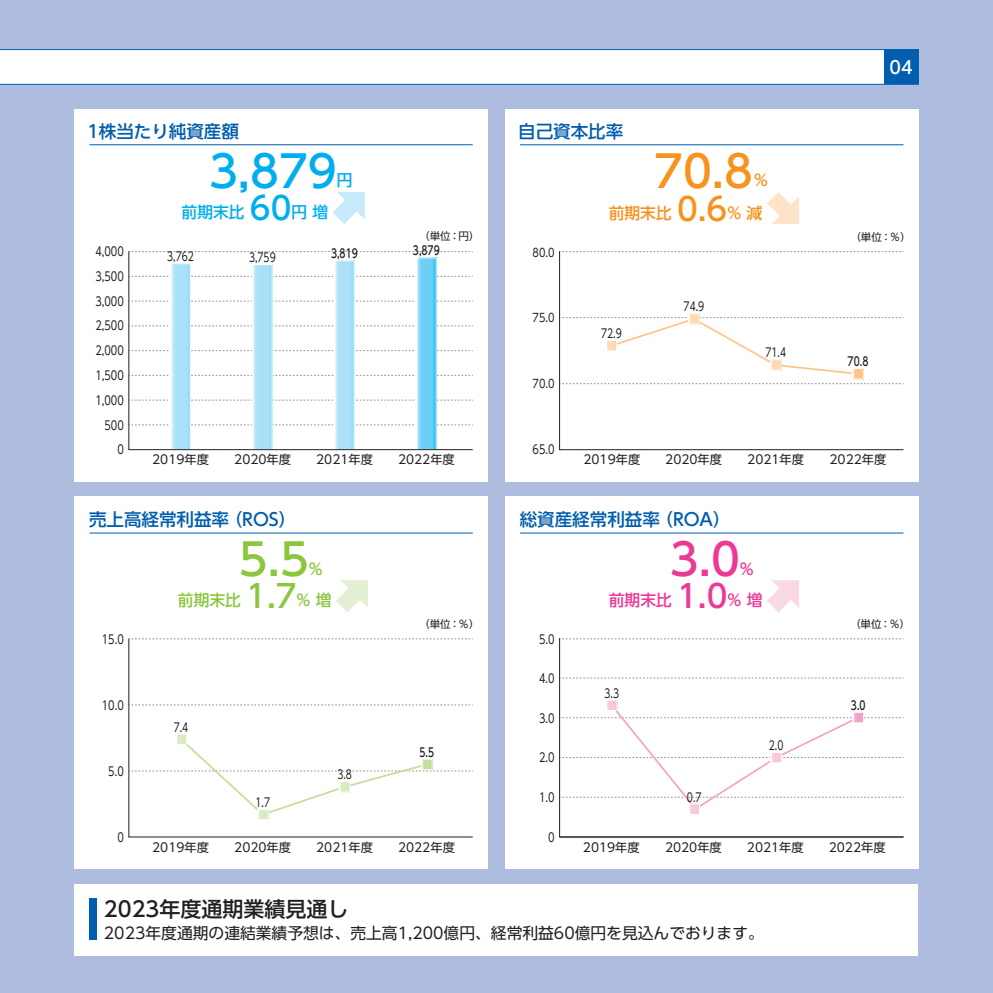
<style>
.page{position:relative;width:993px;height:993px;background:#fff}
.page>*{position:absolute;margin:0;border:0;box-sizing:border-box;transform-origin:0 0}
.t1{font:500 43.75px "UD Shin Go Pro";color:#00aeef}
.t2{font:500 43.75px "UD Shin Go Pro";color:#f7931d}
.t3{font:500 43.75px "UD Shin Go Pro";color:#8bc63e}
.t4{font:500 43.75px "UD Shin Go Pro";color:#ed3896}
.t5{font:500 21px "UD Shin Go Pro";color:#231f20}
.t6{font:500 17.5px "UD Shin Go Pro";color:#015dad}
.t7{font:500 17.5px "UD Shin Go Pro";color:#fff}
.t8{font:15.75px "UD Shin Go Pro";color:#231f20}
.t9{font:500 15.75px "UD Shin Go Pro";color:#f7931d}
.t10{font:500 15.75px "UD Shin Go Pro";color:#8bc63e}
.t11{font:500 15.75px "UD Shin Go Pro";color:#ed3896}
.t12{font:500 15.75px "UD Shin Go Pro";color:#00aeef}
.t13{font:12.25px "UD Shin Go Pro";color:#231f20}
.t14{font:12.25px "UD Shin Go Pro";color:#231f20;scale:.8 1}
.t15{font:12.25px "UD Shin Go Pro";color:#231f20;scale:.75 1}
.t16{font:500 12.25px "UD Shin Go Pro";color:#231f20;scale:.75 1}
.t17{font:11.55px "UD Shin Go Pro";color:#231f20;scale:.84 1}
.t18{font:10.5px "UD Shin Go Pro";color:#231f20}
.s1{font-size:31.5px}
</style>
<div class="page">
<div style="left:0;top:0;width:992px;height:992px;background:#aebcdf"></div>
<svg style="left:0;top:49px;width:918px;height:36px;background:#eff5fa"></svg>
<div style="left:74px;top:496px;width:413px;height:372px;background:#fff"></div>
<div style="left:74px;top:109px;width:413px;height:372px;background:#fff"></div>
<div style="left:505px;top:496px;width:413px;height:372px;background:#fff"></div>
<div style="left:505px;top:109px;width:413px;height:372px;background:#fff"></div>
<div style="left:883px;top:50px;width:35px;height:34px;background:#015dad"></div>
<svg style="left:128px;top:251px;width:345px;height:199px"></svg>
<svg style="left:128px;top:638px;width:345px;height:199px"></svg>
<svg style="left:559px;top:251px;width:344px;height:199px"></svg>
<svg style="left:559px;top:638px;width:344px;height:198px"></svg>
<hr style="left:559px;top:836px;width:344px;height:1px;background:#231f20">
<svg style="left:559px;top:699px;width:344px;height:115px"></svg>
<div style="left:770px;top:751px;width:11px;height:11px;border:1px solid #fff"></div>
<svg style="left:559px;top:313px;width:344px;height:71px"></svg>
<div style="left:770px;top:359px;width:11px;height:11px;border:1px solid #fff"></div>
<hr style="left:520px;top:144px;width:383px;height:1px;background:#015dad">
<svg style="left:767px;top:192px;width:31px;height:32px"></svg>
<hr style="left:89px;top:532px;width:383px;height:1px;background:#015dad">
<hr style="left:520px;top:532px;width:383px;height:1px;background:#015dad">
<svg style="left:767px;top:580px;width:31px;height:32px"></svg>
<svg style="left:336px;top:580px;width:32px;height:32px"></svg>
<hr style="left:89px;top:144px;width:383px;height:1px;background:#015dad">
<svg style="left:333px;top:192px;width:32px;height:32px"></svg>
<div style="left:74px;top:883px;width:844px;height:72px;background:#fff"></div>
<div style="left:90px;top:898px;width:7px;height:41px;background:#015dad"></div>
<svg style="left:129px;top:733px;width:343px;height:86px"></svg>
<div style="left:339px;top:781px;width:11px;height:11px;border:1px solid #fff"></div>
<h3 class="t7" style="left:889px;top:53px;width:25px">04</h3>
<h3 class="t6" style="left:87px;top:117px;width:153px">1株当たり純資産額</h3>
<h1 class="t1" style="left:209px;top:136px;width:129px">3,879</h1>
<p class="t12" style="left:337px;top:167px;width:17px">円</p>
<p class="t12" style="left:181px;top:199px;width:148px">前期末比 <span class="s1">60</span>円 増</p>
<h3 class="t6" style="left:518px;top:117px;width:106px">自己資本比率</h3>
<h1 class="t2" style="left:654px;top:136px;width:100px">70.8</h1>
<p class="t9" style="left:752px;top:167px;width:17px">％</p>
<p class="t9" style="left:608px;top:200px;width:155px">前期末比 <span class="s1">0.6</span>% 減</p>
<p class="t18" style="left:419px;top:228px;width:62px">（単位：円）</p>
<p class="t18" style="left:850px;top:228px;width:62px">（単位：％）</p>
<p class="t14" style="left:95px;top:241px;width:37px">4,000</p>
<p class="t15" style="left:167px;top:246px;width:37px">3,762</p>
<p class="t15" style="left:249px;top:247px;width:37px">3,759</p>
<p class="t16" style="left:331px;top:243px;width:37px">3,819</p>
<p class="t16" style="left:413px;top:241px;width:37px">3,879</p>
<p class="t17" style="left:532px;top:243px;width:28px">80.0</p>
<p class="t14" style="left:95px;top:266px;width:37px">3,500</p>
<p class="t14" style="left:95px;top:291px;width:37px">3,000</p>
<p class="t14" style="left:95px;top:316px;width:37px">2,500</p>
<p class="t17" style="left:532px;top:308px;width:28px">75.0</p>
<p class="t15" style="left:601px;top:323px;width:29px">72.9</p>
<p class="t15" style="left:683px;top:296px;width:29px">74.9</p>
<p class="t14" style="left:95px;top:340px;width:37px">2,000</p>
<p class="t15" style="left:765px;top:342px;width:29px">71.4</p>
<p class="t16" style="left:847px;top:351px;width:29px">70.8</p>
<p class="t14" style="left:95px;top:365px;width:37px">1,500</p>
<p class="t17" style="left:532px;top:374px;width:28px">70.0</p>
<p class="t14" style="left:95px;top:390px;width:37px">1,000</p>
<p class="t14" style="left:104px;top:415px;width:26px">500</p>
<p class="t14" style="left:117px;top:439px;width:10px">0</p>
<p class="t13" style="left:152px;top:449px;width:58px">2019年度</p>
<p class="t13" style="left:234px;top:449px;width:58px">2020年度</p>
<p class="t13" style="left:316px;top:449px;width:58px">2021年度</p>
<p class="t13" style="left:398px;top:449px;width:58px">2022年度</p>
<p class="t14" style="left:532px;top:439px;width:29px">65.0</p>
<p class="t13" style="left:583px;top:449px;width:58px">2019年度</p>
<p class="t13" style="left:665px;top:449px;width:58px">2020年度</p>
<p class="t13" style="left:747px;top:449px;width:58px">2021年度</p>
<p class="t13" style="left:829px;top:449px;width:58px">2022年度</p>
<h3 class="t6" style="left:89px;top:505px;width:209px">売上高経常利益率（ROS）</h3>
<h1 class="t3" style="left:239px;top:524px;width:71px">5.5</h1>
<p class="t10" style="left:309px;top:555px;width:15px">%</p>
<h3 class="t6" style="left:519px;top:505px;width:212px">総資産経常利益率（ROA）</h3>
<h1 class="t4" style="left:669px;top:524px;width:71px">3.0</h1>
<p class="t11" style="left:739px;top:555px;width:15px">%</p>
<p class="t10" style="left:178px;top:587px;width:155px">前期末比 <span class="s1">1.7</span>% 増</p>
<p class="t11" style="left:608px;top:587px;width:155px">前期末比 <span class="s1">1.0</span>% 増</p>
<p class="t18" style="left:419px;top:615px;width:62px">（単位：％）</p>
<p class="t18" style="left:849px;top:615px;width:62px">（単位：％）</p>
<p class="t14" style="left:102px;top:628px;width:29px">15.0</p>
<p class="t14" style="left:102px;top:694px;width:29px">10.0</p>
<p class="t14" style="left:108px;top:760px;width:21px">5.0</p>
<p class="t15" style="left:174px;top:716px;width:21px">7.4</p>
<p class="t15" style="left:255px;top:792px;width:21px">1.7</p>
<p class="t15" style="left:337px;top:764px;width:21px">3.8</p>
<p class="t16" style="left:419px;top:741px;width:21px">5.5</p>
<p class="t14" style="left:539px;top:628px;width:21px">5.0</p>
<p class="t14" style="left:539px;top:668px;width:21px">4.0</p>
<p class="t14" style="left:539px;top:708px;width:21px">3.0</p>
<p class="t14" style="left:539px;top:747px;width:21px">2.0</p>
<p class="t14" style="left:539px;top:787px;width:21px">1.0</p>
<p class="t15" style="left:604px;top:682px;width:21px">3.3</p>
<p class="t15" style="left:686px;top:786px;width:21px">0.7</p>
<p class="t15" style="left:768px;top:735px;width:21px">2.0</p>
<p class="t16" style="left:850px;top:695px;width:21px">3.0</p>
<p class="t14" style="left:117px;top:826px;width:10px">0</p>
<p class="t14" style="left:548px;top:826px;width:10px">0</p>
<p class="t13" style="left:152px;top:836px;width:58px">2019年度</p>
<p class="t13" style="left:234px;top:836px;width:58px">2020年度</p>
<p class="t13" style="left:316px;top:836px;width:58px">2021年度</p>
<p class="t13" style="left:398px;top:836px;width:58px">2022年度</p>
<p class="t13" style="left:582px;top:836px;width:58px">2019年度</p>
<p class="t13" style="left:664px;top:836px;width:58px">2020年度</p>
<p class="t13" style="left:746px;top:836px;width:58px">2021年度</p>
<p class="t13" style="left:828px;top:836px;width:58px">2022年度</p>
<h2 class="t5" style="left:104px;top:891px;width:246px">2023年度通期業績見通し</h2>
<p class="t8" style="left:104px;top:919px;width:661px">2023年度通期の連結業績予想は、売上高1,200億円、経常利益60億円を見込んでおります。</p>
</div>
